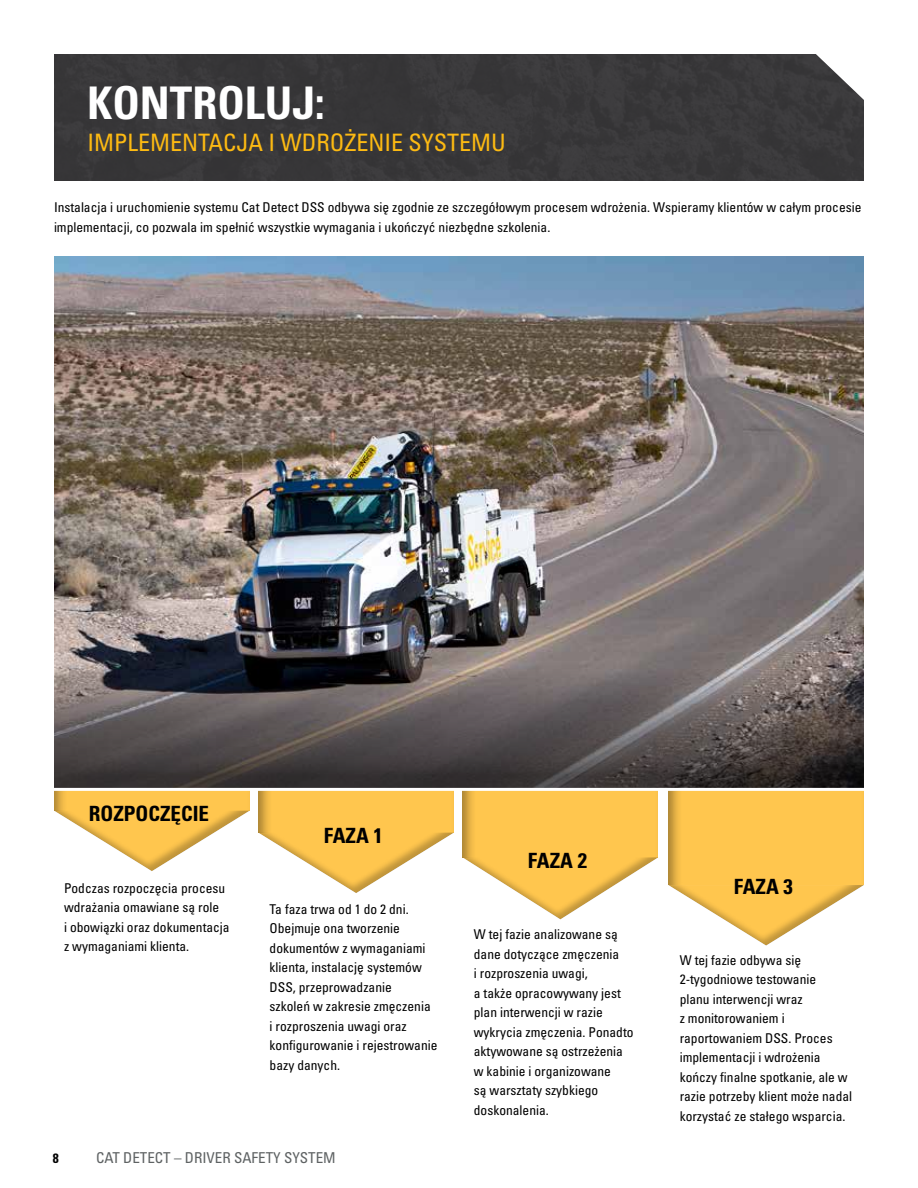
<style>
.page{position:relative;width:918px;height:1188px;background:#fff}
.page>*{position:absolute;margin:0;border:0;box-sizing:border-box;transform-origin:0 0}
.t1{font:45px "Univers LTCYR 67 Bold Cond";color:#fff}
.t2{font:condensed 24px "Univers LTCYR 57";color:#fdba12}
.t3{font:21px "Univers LTCYR 67 Bold Cond";color:#000}
.t4{font:condensed 15px "Univers LTCYR 57";color:#5e6263}
.t5{font:condensed 13.5px/19.5px "Univers LTCYR 57";color:#000}
.t6{font:13.5px "Univers LTCYR 67 Bold Cond";color:#000}
</style>
<div class="page">
<div style="left:667px;top:735px;width:199px;height:150px;background:#ffc64e"></div>
<div style="left:461px;top:748px;width:200px;height:110px;background:#000;opacity:.35"></div>
<div style="left:257px;top:740px;width:199px;height:93px;background:#ffc64e"></div>
<div style="left:53px;top:718px;width:199px;height:93px;background:#ffc64e"></div>
<div style="left:54px;top:54px;width:810px;height:127px;background:#383739"></div>
<img style="left:54px;top:257px;width:810px;height:229px">
<div style="left:52px;top:810px;width:199px;height:63px;background:#000;opacity:.25"></div>
<div style="left:256px;top:832px;width:199px;height:63px;background:#000;opacity:.25"></div>
<div style="left:460px;top:857px;width:199px;height:64px;background:#000;opacity:.25"></div>
<div style="left:666px;top:885px;width:199px;height:63px;background:#000;opacity:.25"></div>
<img style="left:54px;top:486px;width:810px;height:302px">
<hr style="left:54px;top:788px;width:810px;height:3px;background:#fff">
<h1 class="t1" style="left:87px;top:76px;width:239px">KONTROLUJ:</h1>
<h2 class="t2" style="left:87px;top:127px;width:420px">IMPLEMENTACJA I WDROŻENIE SYSTEMU</h2>
<p class="t5" style="left:54px;top:197px;width:809px">Instalacja i uruchomienie systemu Cat Detect DSS odbywa się zgodnie ze szczegółowym procesem wdrożenia. Wspieramy klientów w całym procesie implementacji, co pozwala im spełnić wszystkie wymagania i ukończyć niezbędne szkolenia.</p>
<h3 class="t3" style="left:89px;top:801px;width:122px">ROZPOCZĘCIE</h3>
<p class="t5" style="left:64px;top:878px;width:167px">Podczas rozpoczęcia procesu wdrażania omawiane są role<br>i obowiązki oraz dokumentacja z wymaganiami klienta.</p>
<h3 class="t3" style="left:324px;top:822px;width:61px">FAZA 1</h3>
<p class="t5" style="left:270px;top:899px;width:169px">Ta faza trwa od 1 do 2 dni.<br>Obejmuje ona tworzenie dokumentów z wymaganiami klienta, instalację systemów<br>DSS, przeprowadzanie<br>szkoleń w zakresie zmęczenia<br>i rozproszenia uwagi oraz konfigurowanie i rejestrowanie bazy danych.</p>
<p class="t6" style="left:53px;top:1150px;width:7px">8</p>
<p class="t4" style="left:96px;top:1148px;width:241px">CAT DETECT – DRIVER SAFETY SYSTEM</p>
<h3 class="t3" style="left:528px;top:848px;width:61px">FAZA 2</h3>
<p class="t5" style="left:474px;top:924px;width:161px">W tej fazie analizowane są dane dotyczące zmęczenia<br>i rozproszenia uwagi,<br>a także opracowywany jest plan interwencji w razie wykrycia zmęczenia. Ponadto aktywowane są ostrzeżenia w kabinie i organizowane<br>są warsztaty szybkiego doskonalenia.</p>
<h3 class="t3" style="left:734px;top:873px;width:61px">FAZA 3</h3>
<p class="t5" style="left:680px;top:950px;width:174px">W tej fazie odbywa się<br>2-tygodniowe testowanie<br>planu interwencji wraz<br>z monitorowaniem i raportowaniem DSS. Proces implementacji i wdrożenia kończy finalne spotkanie, ale w razie potrzeby klient może nadal korzystać ze stałego wsparcia.</p>
</div>
